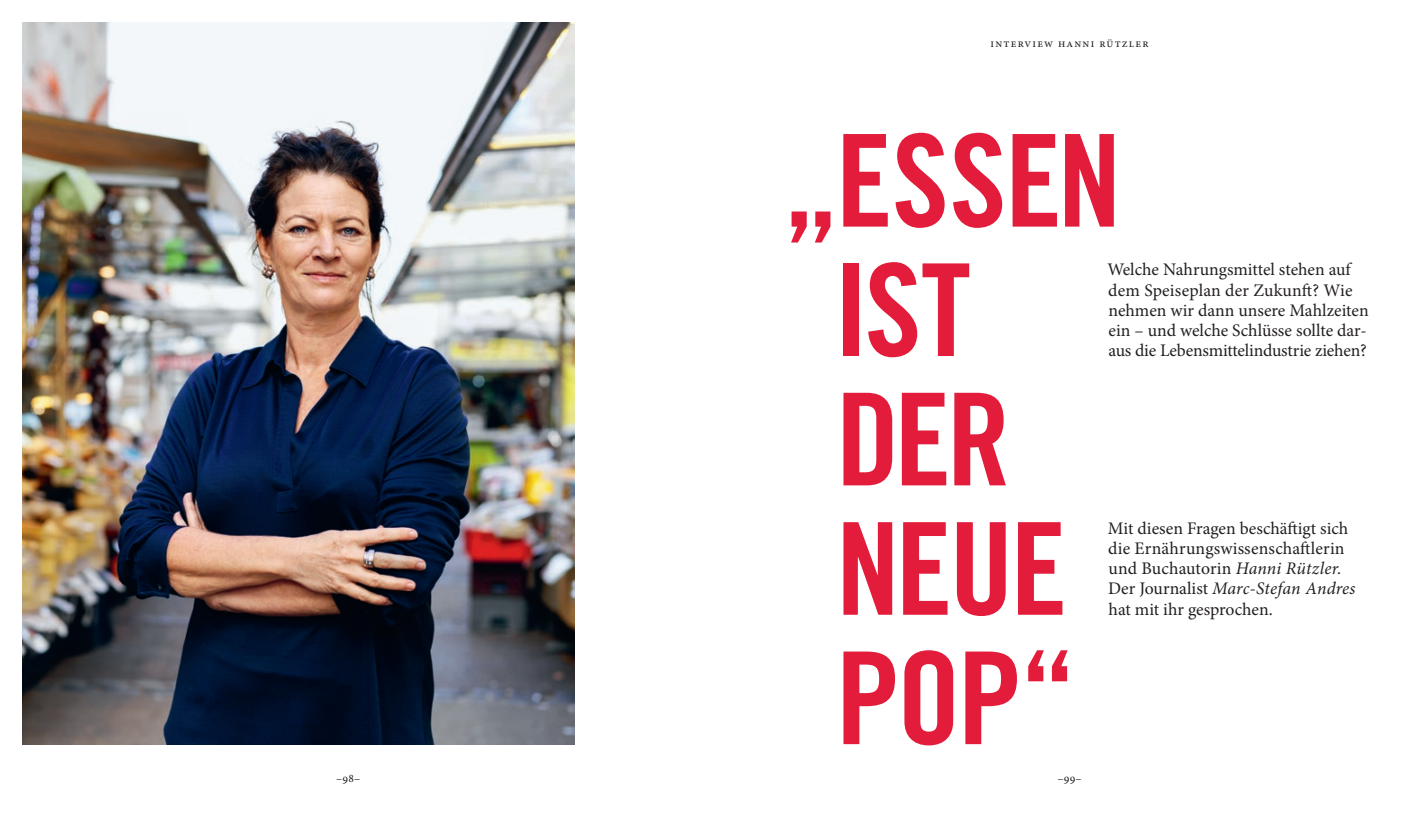
<style>
.page{position:relative;width:1418px;height:815px;background:#fff}
.page>*{position:absolute;margin:0;border:0;box-sizing:border-box;transform-origin:0 0}
.t1{font:128.25px/129.4px "Trade Gothic Bold Cond Twenty";letter-spacing:-.025em;color:#e41c3b}
.t2{font:17.62px/20.1px "Minion Pro";color:#231f20}
.t3{font:11.88px "Minion Pro";letter-spacing:.1em;color:#231f20}
.s1{font-style:italic}
</style>
<div class="page">
<img style="left:22px;top:22px;width:552px;height:722px">
<p class="t3" style="left:990px;top:35px;width:160px">interview hanni rützler</p>
<h1 class="t1" style="left:833px;top:115px;width:289px;text-indent:-51px">„ESSEN<br>IST<br>DER<br>NEUE<br>POP“</h1>
<p class="t2" style="left:1107px;top:260px;width:263px">Welche Nahrungsmittel stehen auf dem Speiseplan der Zukunft? Wie nehmen wir dann unsere Mahlzeiten ein – und welche Schlüsse sollte dar&shy;aus die Lebensmittelindustrie ziehen?</p>
<p class="t2" style="left:1107px;top:518px;width:249px">Mit diesen Fragen beschäftigt sich die Ernährungswissenschaftlerin und Buchautorin <span class="s1">Hanni Rützler.<br></span>Der Journalist <span class="s1">Marc-Stefan Andres </span>hat mit ihr gesprochen.</p>
<p class="t3" style="left:336px;top:770px;width:26px">–98–</p>
<p class="t3" style="left:1057px;top:770px;width:26px">–99–</p>
</div>
